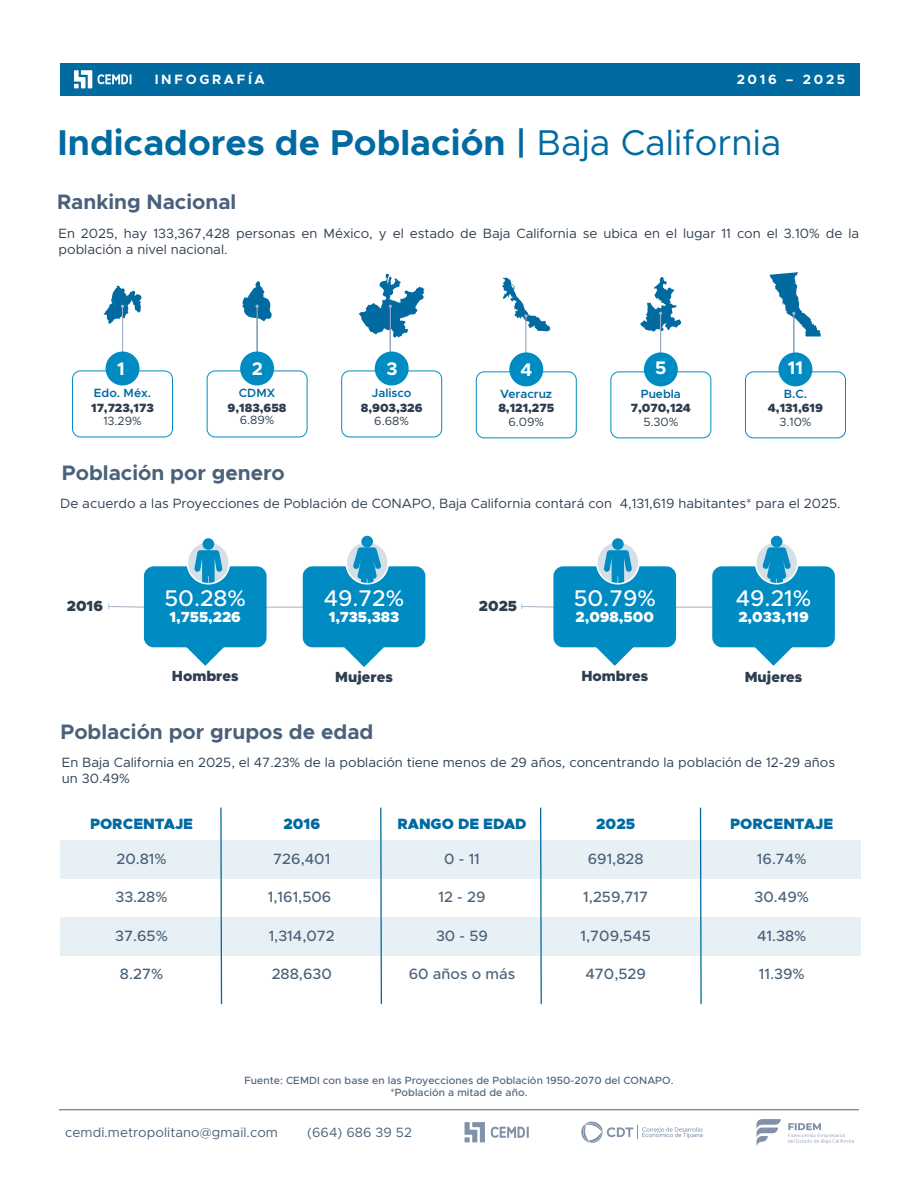
<style>
.page{position:relative;width:918px;height:1188px;background:#fff}
.page>*{position:absolute;margin:0;border:0;box-sizing:border-box;transform-origin:0 0}
.t1{font:700 36px "Metropolis";color:#006aa1}
.t2{font:500 22.8px "Metropolis";color:#fff}
.t3{font:700 21px "Metropolis";color:#4a617a}
.t4{font:700 18.3px "Metropolis";color:#fff}
.t5{font:500 15px "Metropolis";color:#4a617a}
.t6{font:900 15px "Metropolis";color:#006aa1}
.t7{font:900 14.7px "Metropolis";color:#2e3e4f}
.t8{font:900 14.7px "Metropolis";color:#fff}
.t9{font:13.5px/16.2px "Metropolis";color:#2e3e4f}
.t10{font:13.5px "Metropolis";letter-spacing:.005em;color:#4a617a}
.t11{font:700 13.5px "Metropolis";letter-spacing:.2em;color:#fff}
.t12{font:900 12px "Metropolis";color:#2e3e4f}
.t13{font:600 12px "Metropolis";color:#006aa1}
.t14{font:12px "Metropolis";color:#2e3e4f}
.t15{font:500 10.5px/12px "Metropolis";letter-spacing:.005em;color:#4a617a;text-align:center}
.s1{font-weight:400}
</style>
<div class="page">
<hr style="left:526px;top:316px;width:1px;height:56px;background:#a5b1c3">
<svg style="left:502px;top:277px;width:48px;height:54px"></svg>
<div style="left:476px;top:371px;width:101px;height:67px;border:1px solid #008bc3;border-radius:8px"></div>
<div style="left:509px;top:352px;width:34px;height:34px;background:#008bc3;border-radius:50%"></div>
<hr style="left:660px;top:313px;width:1px;height:56px;background:#a5b1c3">
<svg style="left:640px;top:277px;width:41px;height:55px"></svg>
<div style="left:610px;top:371px;width:101px;height:67px;border:1px solid #008bc3;border-radius:8px"></div>
<div style="left:644px;top:352px;width:34px;height:34px;background:#008bc3;border-radius:50%"></div>
<hr style="left:390px;top:306px;width:1px;height:56px;background:#a5b1c3">
<svg style="left:359px;top:274px;width:65px;height:64px"></svg>
<div style="left:341px;top:370px;width:101px;height:67px;border:1px solid #008bc3;border-radius:8px"></div>
<div style="left:375px;top:352px;width:34px;height:33px;background:#008bc3;border-radius:50%"></div>
<hr style="left:257px;top:306px;width:1px;height:56px;background:#a5b1c3">
<svg style="left:243px;top:281px;width:29px;height:40px"></svg>
<div style="left:207px;top:370px;width:101px;height:67px;border:1px solid #008bc3;border-radius:8px"></div>
<div style="left:240px;top:352px;width:34px;height:33px;background:#008bc3;border-radius:50%"></div>
<hr style="left:122px;top:306px;width:1px;height:56px;background:#a5b1c3">
<svg style="left:103px;top:285px;width:39px;height:39px"></svg>
<div style="left:72px;top:370px;width:101px;height:67px;border:1px solid #008bc3;border-radius:8px"></div>
<div style="left:106px;top:352px;width:34px;height:33px;background:#008bc3;border-radius:50%"></div>
<svg style="left:108px;top:604px;width:195px;height:5px"></svg>
<div style="left:144px;top:566px;width:123px;height:81px;background:#008bc3;border-radius:10px"></div>
<svg style="left:185px;top:647px;width:40px;height:19px"></svg>
<div style="left:303px;top:566px;width:122px;height:81px;background:#008bc3;border-radius:10px"></div>
<svg style="left:344px;top:647px;width:40px;height:20px"></svg>
<svg style="left:203px;top:538px;width:11px;height:12px"></svg>
<svg style="left:187px;top:541px;width:43px;height:44px"></svg>
<div style="left:361px;top:536px;width:12px;height:11px;background:#008bc3;border-radius:50%"></div>
<svg style="left:345px;top:541px;width:44px;height:44px"></svg>
<svg style="left:521px;top:604px;width:191px;height:5px"></svg>
<div style="left:553px;top:566px;width:123px;height:81px;background:#008bc3;border-radius:10px"></div>
<div style="left:60px;top:63px;width:800px;height:33px;background:#006aa1"></div>
<hr style="left:793px;top:313px;width:1px;height:56px;background:#a5b1c3">
<svg style="left:770px;top:272px;width:51px;height:65px"></svg>
<div style="left:745px;top:371px;width:101px;height:67px;border:1px solid #008bc3;border-radius:8px"></div>
<div style="left:778px;top:352px;width:34px;height:34px;background:#008bc3;border-radius:50%"></div>
<svg style="left:595px;top:647px;width:40px;height:19px"></svg>
<div style="left:712px;top:566px;width:123px;height:81px;background:#008bc3;border-radius:10px"></div>
<svg style="left:754px;top:647px;width:39px;height:19px"></svg>
<svg style="left:612px;top:538px;width:12px;height:12px"></svg>
<svg style="left:596px;top:541px;width:44px;height:44px"></svg>
<div style="left:771px;top:536px;width:11px;height:11px;background:#008bc3;border-radius:50%"></div>
<svg style="left:755px;top:541px;width:43px;height:44px"></svg>
<div style="left:60px;top:840px;width:801px;height:38px;background:#e6f0f5"></div>
<div style="left:60px;top:917px;width:801px;height:39px;background:#e6f0f5"></div>
<svg style="left:220px;top:807px;width:3px;height:198px"></svg>
<svg style="left:379px;top:807px;width:4px;height:198px"></svg>
<svg style="left:539px;top:807px;width:4px;height:198px"></svg>
<svg style="left:699px;top:807px;width:3px;height:197px"></svg>
<svg style="left:74px;top:70px;width:57px;height:18px"></svg>
<hr style="left:59px;top:1109px;width:800px;height:1px;background:#4a617a">
<svg style="left:465px;top:1122px;width:20px;height:20px"></svg>
<svg style="left:491px;top:1127px;width:38px;height:11px"></svg>
<svg style="left:581px;top:1121px;width:121px;height:22px"></svg>
<svg style="left:756px;top:1119px;width:25px;height:27px"></svg>
<svg style="left:788px;top:1123px;width:66px;height:21px"></svg>
<p class="t11" style="left:155px;top:71px;width:112px">INFOGRAFÍA</p>
<p class="t11" style="left:737px;top:71px;width:110px">2016 – 2025</p>
<h1 class="t1" style="left:58px;top:120px;width:725px">Indicadores de Población | <span class="s1">Baja California</span></h1>
<h3 class="t3" style="left:57px;top:189px;width:181px">Ranking Nacional</h3>
<p class="t9" style="left:59px;top:225px;width:802px">En 2025, hay 133,367,428 personas en México, y el estado de Baja California se ubica en el lugar 11 con el 3.10% de la población a nivel nacional.</p>
<h3 class="t4" style="left:117px;top:357px;width:9px">1</h3>
<p class="t13" style="left:94px;top:385px;width:59px">Edo. Méx.</p>
<p class="t12" style="left:91px;top:400px;width:64px">17,723,173</p>
<p class="t14" style="left:103px;top:414px;width:40px">13.29%</p>
<h3 class="t4" style="left:252px;top:357px;width:13px">2</h3>
<p class="t13" style="left:239px;top:385px;width:38px">CDMX</p>
<p class="t12" style="left:228px;top:400px;width:60px">9,183,658</p>
<p class="t14" style="left:240px;top:413px;width:36px">6.89%</p>
<h3 class="t3" style="left:62px;top:459px;width:224px">Población por genero</h3>
<h3 class="t4" style="left:387px;top:357px;width:13px">3</h3>
<p class="t13" style="left:372px;top:385px;width:41px">Jalisco</p>
<p class="t12" style="left:361px;top:400px;width:63px">8,903,326</p>
<p class="t14" style="left:374px;top:414px;width:36px">6.68%</p>
<h3 class="t4" style="left:520px;top:358px;width:13px">4</h3>
<p class="t13" style="left:500px;top:386px;width:54px">Veracruz</p>
<p class="t12" style="left:498px;top:401px;width:57px">8,121,275</p>
<p class="t14" style="left:508px;top:414px;width:37px">6.09%</p>
<h3 class="t4" style="left:655px;top:357px;width:13px">5</h3>
<p class="t13" style="left:641px;top:386px;width:42px">Puebla</p>
<p class="t12" style="left:631px;top:401px;width:62px">7,070,124</p>
<p class="t14" style="left:643px;top:414px;width:37px">5.30%</p>
<h3 class="t4" style="left:788px;top:357px;width:17px">11</h3>
<p class="t13" style="left:784px;top:386px;width:25px">B.C.</p>
<p class="t12" style="left:768px;top:401px;width:57px">4,131,619</p>
<p class="t14" style="left:779px;top:414px;width:34px">3.10%</p>
<p class="t9" style="left:60px;top:496px;width:782px">De acuerdo a las Proyecciones de Población de CONAPO, Baja California contará con 4,131,619 habitantes* para el 2025.</p>
<p class="t7" style="left:67px;top:596px;width:38px">2016</p>
<h2 class="t2" style="left:164px;top:584px;width:83px">50.28%</h2>
<p class="t8" style="left:170px;top:608px;width:73px">1,755,226</p>
<h2 class="t2" style="left:324px;top:584px;width:82px">49.72%</h2>
<p class="t8" style="left:329px;top:608px;width:72px">1,735,383</p>
<p class="t7" style="left:479px;top:596px;width:40px">2025</p>
<h2 class="t2" style="left:574px;top:584px;width:84px">50.79%</h2>
<p class="t8" style="left:576px;top:608px;width:80px">2,098,500</p>
<h2 class="t2" style="left:736px;top:584px;width:77px">49.21%</h2>
<p class="t8" style="left:738px;top:608px;width:72px">2,033,119</p>
<p class="t7" style="left:172px;top:666px;width:68px">Hombres</p>
<p class="t7" style="left:335px;top:668px;width:59px">Mujeres</p>
<p class="t7" style="left:581px;top:666px;width:68px">Hombres</p>
<p class="t7" style="left:745px;top:668px;width:59px">Mujeres</p>
<h3 class="t3" style="left:60px;top:718px;width:315px">Población por grupos de edad</h3>
<p class="t9" style="left:62px;top:754px;width:775px">En Baja California en 2025, el 47.23% de la población tiene menos de 29 años, concentrando la población de 12-29 años un 30.49%</p>
<p class="t6" style="left:90px;top:814px;width:105px">PORCENTAJE</p>
<p class="t5" style="left:116px;top:849px;width:52px">20.81%</p>
<p class="t6" style="left:283px;top:814px;width:38px">2016</p>
<p class="t5" style="left:273px;top:849px;width:59px">726,401</p>
<p class="t6" style="left:397px;top:814px;width:131px">RANGO DE EDAD</p>
<p class="t5" style="left:444px;top:849px;width:37px">0 - 11</p>
<p class="t6" style="left:596px;top:814px;width:40px">2025</p>
<p class="t5" style="left:588px;top:849px;width:57px">691,828</p>
<p class="t6" style="left:730px;top:814px;width:105px">PORCENTAJE</p>
<p class="t5" style="left:757px;top:849px;width:51px">16.74%</p>
<p class="t5" style="left:116px;top:888px;width:54px">33.28%</p>
<p class="t5" style="left:268px;top:888px;width:65px">1,161,506</p>
<p class="t5" style="left:438px;top:888px;width:49px">12 - 29</p>
<p class="t5" style="left:583px;top:888px;width:66px">1,259,717</p>
<p class="t5" style="left:755px;top:888px;width:56px">30.49%</p>
<p class="t5" style="left:115px;top:926px;width:54px">37.65%</p>
<p class="t5" style="left:269px;top:926px;width:68px">1,314,072</p>
<p class="t5" style="left:436px;top:926px;width:53px">30 - 59</p>
<p class="t5" style="left:581px;top:926px;width:72px">1,709,545</p>
<p class="t5" style="left:757px;top:926px;width:51px">41.38%</p>
<p class="t5" style="left:120px;top:965px;width:45px">8.27%</p>
<p class="t5" style="left:272px;top:965px;width:62px">288,630</p>
<p class="t5" style="left:409px;top:965px;width:108px">60 años o más</p>
<p class="t5" style="left:586px;top:965px;width:62px">470,529</p>
<p class="t5" style="left:759px;top:965px;width:47px">11.39%</p>
<p class="t15" style="left:244px;top:1074px;width:431px">Fuente: CEMDI con base en las Proyecciones de Población 1950-2070 del CONAPO. *Población a mitad de año.</p>
<p class="t10" style="left:65px;top:1124px;width:215px">cemdi.metropolitano@gmail.com</p>
<p class="t10" style="left:307px;top:1124px;width:106px">(664) 686 39 52</p>
</div>
